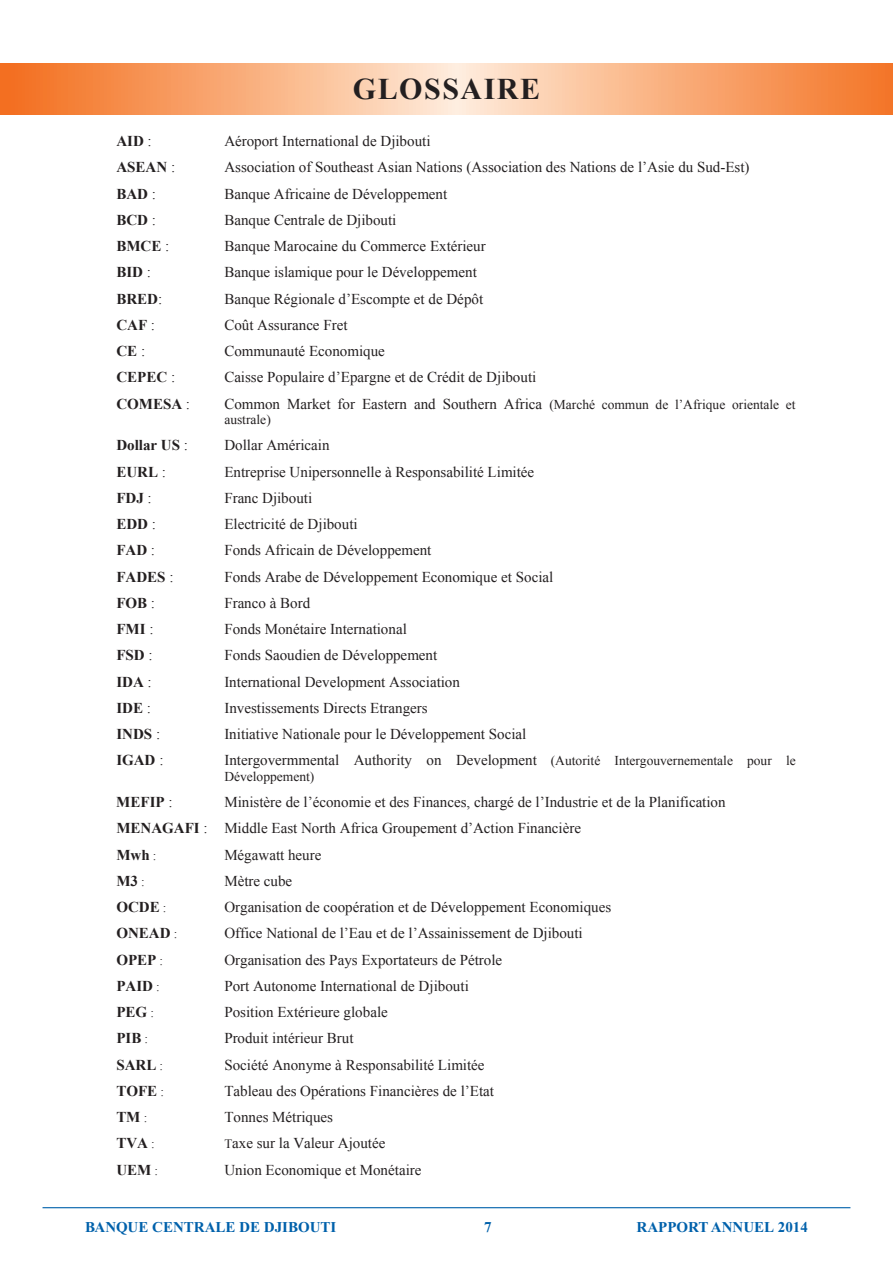
<style>
.page{position:relative;width:893px;height:1263px;background:#fff}
.page>*{position:absolute;margin:0;border:0;box-sizing:border-box;transform-origin:0 0}
.t1{font:700 30px "Times New Roman";letter-spacing:.05em;color:#231f20}
.t2{font:15px/26.2px "Times New Roman";color:#231f20}
.t3{font:700 15px "Times New Roman";color:#231f20}
.t4{font:700 15px "Times New Roman";color:#0161ab}
.t5{font:700 15px "Times New Roman";color:#1d6fb5}
.t6{font:13.5px "Times New Roman";color:#231f20}
.s1{font-weight:400}
.s2{font-size:13.5px}
.s3{font-weight:700}
.s4{font-size:12.75px}
.s5{font-weight:400;font-size:12.75px}
</style>
<div class="page">
<hr style="left:43px;top:1207px;width:807px;height:1px;background:#0161ab">
<svg style="left:0;top:64px;width:893px;height:51px;background:#f8ac7b"></svg>
<h1 class="t1" style="left:353px;top:68px;width:189px">GLOSSAIRE</h1>
<p class="t3" style="left:116px;top:131px;width:37px">AID <span class="s1">:</span></p>
<p class="t2" style="left:224px;top:128px;width:208px">Aéroport International de Djibouti</p>
<p class="t3" style="left:116px;top:157px;width:60px">ASEAN <span class="s1">:</span></p>
<p class="t2" style="left:224px;top:154px;width:527px">Association of Southeast Asian Nations (Association des Nations de l’Asie du Sud-Est)</p>
<p class="t3" style="left:116px;top:183px;width:41px">BAD <span class="s1">:</span></p>
<p class="t2" style="left:224px;top:180px;width:224px">Banque Africaine de Développement</p>
<p class="t3" style="left:116px;top:209px;width:41px">BCD <span class="s1">:</span></p>
<p class="t2" style="left:224px;top:206px;width:174px">Banque Centrale de Djibouti</p>
<p class="t3" style="left:116px;top:236px;width:55px">BMCE <span class="s1">:</span></p>
<p class="t2" style="left:224px;top:233px;width:263px">Banque Marocaine du Commerce Extérieur</p>
<p class="t3" style="left:116px;top:262px;width:36px">BID <span class="s1">:</span></p>
<p class="t2" style="left:224px;top:259px;width:254px">Banque islamique pour le Développement</p>
<p class="t3" style="left:116px;top:288px;width:47px">BRED<span class="s1">:</span></p>
<p class="t2" style="left:224px;top:285px;width:260px">Banque Régionale d’Escompte et de Dépôt</p>
<p class="t3" style="left:116px;top:314px;width:40px">CAF <span class="s1">:</span></p>
<p class="t2" style="left:224px;top:311px;width:125px">Coût Assurance Fret</p>
<p class="t3" style="left:116px;top:341px;width:30px">CE <span class="s1">:</span></p>
<p class="t2" style="left:224px;top:338px;width:162px">Communauté Economique</p>
<p class="t3" style="left:116px;top:367px;width:60px">CEPEC <span class="s1">:</span></p>
<p class="t2" style="left:224px;top:364px;width:313px">Caisse Populaire d’Epargne et de Crédit de Djibouti</p>
<p class="t3" style="left:116px;top:393px;width:75px">COMESA <span class="s1">:</span></p>
<p class="t2" style="left:224px;top:390px;width:573px">Common Market for Eastern and Southern Africa <span class="s2">(Marché commun de l’Afrique orientale et</span></p>
<p class="t6" style="left:224px;top:411px;width:48px">australe)</p>
<p class="t3" style="left:116px;top:435px;width:73px">Dollar US <span class="s1">:</span></p>
<p class="t2" style="left:224px;top:432px;width:107px">Dollar Américain</p>
<p class="t3" style="left:116px;top:461px;width:51px">EURL <span class="s1">:</span></p>
<p class="t2" style="left:224px;top:458px;width:311px">Entreprise Unipersonnelle à Responsabilité Limitée</p>
<p class="t3" style="left:116px;top:487px;width:37px">FDJ <span class="s1">:</span></p>
<p class="t2" style="left:224px;top:484px;width:89px">Franc Djibouti</p>
<p class="t3" style="left:116px;top:514px;width:41px">EDD <span class="s1">:</span></p>
<p class="t2" style="left:224px;top:511px;width:135px">Electricité de Djibouti</p>
<p class="t3" style="left:116px;top:540px;width:40px">FAD <span class="s1">:</span></p>
<p class="t2" style="left:224px;top:537px;width:209px">Fonds Africain de Développement</p>
<p class="t3" style="left:116px;top:566px;width:59px">FADES <span class="s1">:</span></p>
<p class="t2" style="left:224px;top:563px;width:331px">Fonds Arabe de Développement Economique et Social</p>
<p class="t3" style="left:116px;top:592px;width:40px">FOB <span class="s1">:</span></p>
<p class="t2" style="left:224px;top:589px;width:87px">Franco à Bord</p>
<p class="t3" style="left:116px;top:619px;width:39px">FMI <span class="s1">:</span></p>
<p class="t2" style="left:224px;top:616px;width:184px">Fonds Monétaire International</p>
<p class="t3" style="left:116px;top:645px;width:38px">FSD <span class="s1">:</span></p>
<p class="t2" style="left:224px;top:642px;width:214px">Fonds Saoudien de Développement</p>
<p class="t3" style="left:116px;top:671px;width:37px">IDA <span class="s1">:</span></p>
<p class="t2" style="left:224px;top:668px;width:237px">International Development Association</p>
<p class="t3" style="left:116px;top:697px;width:36px">IDE <span class="s1">:</span></p>
<p class="t2" style="left:224px;top:694px;width:205px">Investissements Directs Etrangers</p>
<p class="t3" style="left:116px;top:724px;width:45px">INDS <span class="s1">:</span></p>
<p class="t2" style="left:224px;top:721px;width:304px">Initiative Nationale pour le Développement Social</p>
<p class="t3" style="left:116px;top:750px;width:49px">IGAD <span class="s1">:</span></p>
<p class="t2" style="left:224px;top:747px;width:573px">Intergovermmental Authority on Development <span class="s2">(Autorité Intergouvernementale pour le</span></p>
<p class="t6" style="left:224px;top:767px;width:92px">Développement)</p>
<p class="t3" style="left:116px;top:792px;width:58px">MEFIP <span class="s1">:</span></p>
<p class="t2" style="left:116px;top:789px;width:611px;text-indent:108px">Ministère de l’économie et des Finances, chargé de l’Industrie et de la Planification<br><span class="s3">MENAGAFI</span> : Middle East North Africa Groupement d’Action Financière<br><span class="s3">Mwh</span> <span class="s4">:</span></p>
<p class="t2" style="left:224px;top:841px;width:99px">Mégawatt heure</p>
<p class="t3" style="left:116px;top:870px;width:30px">M3 <span class="s5">:</span></p>
<p class="t2" style="left:224px;top:867px;width:69px">Mètre cube</p>
<p class="t3" style="left:116px;top:897px;width:52px">OCDE <span class="s5">:</span></p>
<p class="t2" style="left:224px;top:894px;width:388px">Organisation de coopération et de Développement Economiques</p>
<p class="t3" style="left:116px;top:923px;width:62px">ONEAD <span class="s5">:</span></p>
<p class="t2" style="left:224px;top:920px;width:360px">Office National de l’Eau et de l’Assainissement de Djibouti</p>
<p class="t3" style="left:116px;top:949px;width:48px">OPEP <span class="s5">:</span></p>
<p class="t2" style="left:224px;top:946px;width:279px">Organisation des Pays Exportateurs de Pétrole</p>
<p class="t3" style="left:116px;top:975px;width:45px">PAID <span class="s5">:</span></p>
<p class="t2" style="left:224px;top:972px;width:246px">Port Autonome International de Djibouti</p>
<p class="t3" style="left:116px;top:1002px;width:39px">PEG <span class="s5">:</span></p>
<p class="t2" style="left:224px;top:999px;width:165px">Position Extérieure globale</p>
<p class="t3" style="left:116px;top:1028px;width:33px">PIB <span class="s5">:</span></p>
<p class="t2" style="left:224px;top:1025px;width:131px">Produit intérieur Brut</p>
<p class="t3" style="left:116px;top:1054px;width:48px">SARL <span class="s5">:</span></p>
<p class="t2" style="left:224px;top:1051px;width:262px">Société Anonyme à Responsabilité Limitée</p>
<p class="t3" style="left:116px;top:1080px;width:49px">TOFE <span class="s5">:</span></p>
<p class="t2" style="left:224px;top:1077px;width:271px">Tableau des Opérations Financières de l’Etat</p>
<p class="t3" style="left:116px;top:1107px;width:32px">TM <span class="s5">:</span></p>
<p class="t2" style="left:224px;top:1104px;width:110px">Tonnes Métriques</p>
<p class="t3" style="left:116px;top:1133px;width:40px">TVA <span class="s5">:</span></p>
<p class="t2" style="left:224px;top:1130px;width:163px"><span class="s4">T</span>axe sur la Valeur Ajoutée</p>
<p class="t3" style="left:116px;top:1159px;width:43px">UEM <span class="s5">:</span></p>
<p class="t2" style="left:224px;top:1156px;width:199px">Union Economique et Monétaire</p>
<p class="t5" style="left:129px;top:1207px;width:254px">BANQUE CENTRALE DE DJIBOUTI</p>
<p class="t4" style="left:85px;top:1219px;width:253px">BANQUE CENTRALE DE DJIBOUTI</p>
<p class="t4" style="left:484px;top:1219px;width:9px">7</p>
<p class="t4" style="left:637px;top:1219px;width:173px">RAPPORT ANNUEL 2014</p>
</div>
